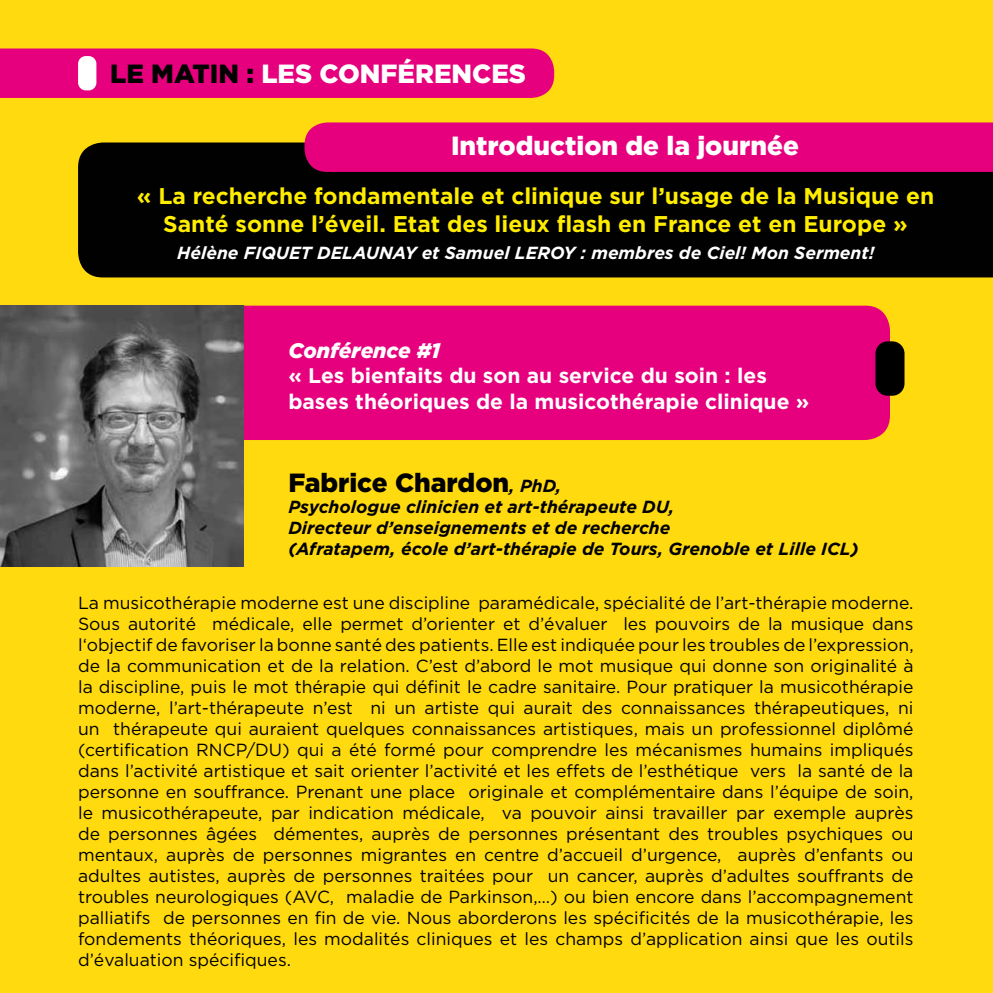
<style>
.page{position:relative;width:993px;height:993px;background:#fff}
.page>*{position:absolute;margin:0;border:0;box-sizing:border-box;transform-origin:0 0}
.t1{font:900 26.25px "Gotham";color:#fff}
.t2{font:900 26.25px "Gotham";color:#000}
.t3{font:700 22.75px/28px "Gotham";color:#ffed00;text-align:center}
.t4{font:700 21px/25.2px "Gotham";color:#fff}
.t5{font:italic 900 21px "Gotham";color:#fff}
.t6{font:17.5px/21px "Gotham";color:#000;text-align:justify}
.t7{font:italic 700 17.5px/21px "Gotham";color:#000}
.t8{font:italic 700 17.5px "Gotham";color:#fff}
.s1{color:#000}
.s2{font-weight:700;font-style:italic;font-size:17.5px}
</style>
<div class="page">
<div style="left:0;top:0;width:992px;height:992px;background:#ffda0f"></div>
<div style="left:243px;top:305px;width:646px;height:135px;background:#e6007d"></div>
<img style="left:0;top:305px;width:243px;height:261px">
<div style="left:0;top:48px;width:554px;height:50px;background:#e6007d"></div>
<div style="left:78px;top:56px;width:18px;height:34px;background:#fff;border-radius:8px"></div>
<div style="left:875px;top:341px;width:29px;height:54px;background:#000;border-radius:12px"></div>
<div style="left:78px;top:142px;width:914px;height:135px;background:#010101"></div>
<div style="left:304px;top:122px;width:688px;height:50px;background:#e6007d"></div>
<h1 class="t1" style="left:110px;top:58px;width:417px"><span class="s1">LE MATIN :</span> LES CONFÉRENCES</h1>
<h1 class="t1" style="left:451px;top:130px;width:349px">Introduction de la journée</h1>
<h2 class="t3" style="left:137px;top:182px;width:798px">« La recherche fondamentale et clinique sur l’usage de la Musique en<br>Santé sonne l’éveil. Etat des lieux flash en France et en Europe »</h2>
<p class="t8" style="left:177px;top:243px;width:698px">Hélène FIQUET DELAUNAY et Samuel LEROY : membres de Ciel! Mon Serment!</p>
<p class="t5" style="left:288px;top:338px;width:153px">Conférence #1</p>
<p class="t4" style="left:288px;top:363px;width:522px">« Les bienfaits du son au service du soin : les bases théoriques de la musicothérapie clinique »</p>
<h1 class="t2" style="left:288px;top:467px;width:274px">Fabrice Chardon<span class="s2">, PhD,</span></h1>
<p class="t7" style="left:288px;top:495px;width:571px">Psychologue clinicien et art-thérapeute DU,<br>Directeur d’enseignements et de recherche<br>(Afratapem, école d’art-thérapie de Tours, Grenoble et Lille ICL)</p>
<p class="t6" style="left:78px;top:591px;width:836px">La musicothérapie moderne est une discipline paramédicale, spécialité de l’art-thérapie moderne.<br>Sous autorité médicale, elle permet d’orienter et d’évaluer les pouvoirs de la musique dans l‘objectif de favoriser la bonne santé des patients. Elle est indiquée pour les troubles de l’expression, de la communication et de la relation. C’est d’abord le mot musique qui donne son originalité à la discipline, puis le mot thérapie qui définit le cadre sanitaire. Pour pratiquer la musicothérapie moderne, l’art-thérapeute n’est ni un artiste qui aurait des connaissances thérapeutiques, ni un thérapeute qui auraient quelques connaissances artistiques, mais un professionnel diplômé (certification RNCP/DU) qui a été formé pour comprendre les mécanismes humains impliqués dans l’activité artistique et sait orienter l’activité et les effets de l’esthétique vers la santé de la personne en souffrance. Prenant une place originale et complémentaire dans l’équipe de soin, le musicothérapeute, par indication médicale, va pouvoir ainsi travailler par exemple auprès de personnes âgées démentes, auprès de personnes présentant des troubles psychiques ou mentaux, auprès de personnes migrantes en centre d’accueil d’urgence, auprès d’enfants ou adultes autistes, auprès de personnes traitées pour un cancer, auprès d’adultes souffrants de troubles neurologiques (AVC, maladie de Parkinson,…) ou bien encore dans l’accompagnement palliatifs de personnes en fin de vie. Nous aborderons les spécificités de la musicothérapie, les fondements théoriques, les modalités cliniques et les champs d’application ainsi que les outils d’évaluation spécifiques.</p>
</div>
